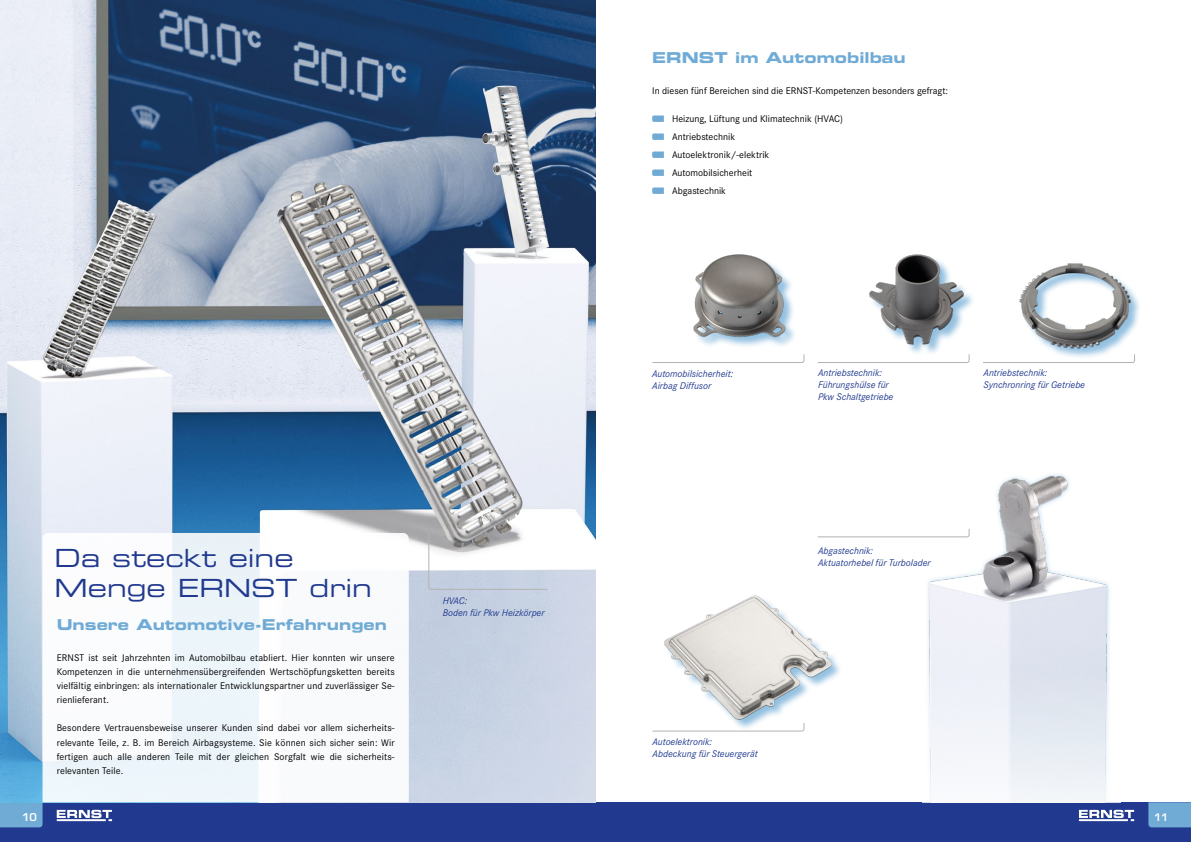
<style>
.page{position:relative;width:1191px;height:842px;background:#fff}
.page>*{position:absolute;margin:0;border:0;box-sizing:border-box;transform-origin:0 0}
.t1{font:25px/30px "Eurostile Extended Two";color:#213a8f}
.t2{font:15px "Eurostile Bold Extended Two";color:#70abd5}
.t3{font:600 10.5px "Eurostile";color:#fff}
.t4{font:10px/14.2px "Corporate S";color:#000;text-align:justify}
.t5{font:italic 10px/12px "Corporate S";color:#213a8f}
.t6{font:600 10px "Eurostile";color:#fff}
</style>
<div class="page">
<div style="left:587px;top:802px;width:604px;height:40px;background:#213a8f"></div>
<svg style="left:1148px;top:802px;width:43px;height:25px"></svg>
<svg style="left:1079px;top:810px;width:55px;height:11px"></svg>
<div style="left:0;top:802px;width:604px;height:40px;background:#213a8f"></div>
<svg style="left:0;top:802px;width:43px;height:25px"></svg>
<svg style="left:57px;top:810px;width:55px;height:11px"></svg>
<img style="left:927px;top:474px;width:183px;height:194px">
<img style="left:0;top:0;width:595px;height:802px">
<svg style="left:43px;top:533px;width:366px;height:269px"></svg>
<svg style="left:652px;top:115px;width:12px;height:7px"></svg>
<svg style="left:652px;top:133px;width:12px;height:7px"></svg>
<svg style="left:652px;top:151px;width:12px;height:7px"></svg>
<svg style="left:652px;top:169px;width:12px;height:7px"></svg>
<svg style="left:652px;top:187px;width:12px;height:7px"></svg>
<img style="left:1019px;top:263px;width:121px;height:91px">
<img style="left:664px;top:595px;width:174px;height:135px">
<img style="left:693px;top:254px;width:112px;height:108px">
<img style="left:869px;top:254px;width:104px;height:108px">
<svg style="left:928px;top:668px;width:181px;height:134px;fill:#eef1f7"></svg>
<svg style="left:652px;top:354px;width:152px;height:9px"></svg>
<svg style="left:652px;top:722px;width:152px;height:10px"></svg>
<svg style="left:428px;top:532px;width:120px;height:58px"></svg>
<svg style="left:817px;top:354px;width:152px;height:9px"></svg>
<svg style="left:817px;top:528px;width:152px;height:10px"></svg>
<svg style="left:983px;top:354px;width:152px;height:9px"></svg>
<h2 class="t2" style="left:652px;top:47px;width:255px">ERNST im Automobilbau</h2>
<p class="t4" style="left:652px;top:83px;width:297px">In diesen fünf Bereichen sind die ERNST-Kompetenzen besonders gefragt:</p>
<p class="t4" style="left:672px;top:110px;width:172px;line-height:18px;text-align:left">Heizung, Lüftung und Klimatechnik (HVAC)<br>Antriebstechnik<br>Autoelektronik/-elektrik<br>Automobilsicherheit<br>Abgastechnik</p>
<h1 class="t1" style="left:55px;top:542px;width:319px">Da steckt eine<br>Menge ERNST drin</h1>
<h2 class="t2" style="left:57px;top:614px;width:332px">Unsere Automotive-Erfahrungen</h2>
<p class="t4" style="left:57px;top:650px;width:339px">ERNST ist seit Jahrzehnten im Automobilbau etabliert. Hier konnten wir unsere Kompetenzen in die unternehmensübergreifenden Wertschöpfungsketten bereits vielfältig einbringen: als internationaler Entwicklungspartner und zuverlässiger Se&shy;rienlieferant.</p>
<p class="t4" style="left:57px;top:721px;width:339px">Besondere Vertrauensbeweise unserer Kunden sind dabei vor allem sicherheits&shy;relevante Teile, z. B. im Bereich Airbagsysteme. Sie können sich sicher sein: Wir fertigen auch alle anderen Teile mit der gleichen Sorgfalt wie die sicherheits&shy;relevanten Teile.</p>
<p class="t5" style="left:443px;top:594px;width:103px">HVAC:<br>Boden für Pkw Heizkörper</p>
<p class="t5" style="left:652px;top:368px;width:82px">Automobilsicherheit:<br>Airbag Diffusor</p>
<p class="t5" style="left:818px;top:367px;width:77px">Antriebstechnik:<br>Führungshülse für<br>Pkw Schaltgetriebe</p>
<p class="t5" style="left:983px;top:367px;width:103px">Antriebstechnik:<br>Synchronring für Getriebe</p>
<p class="t5" style="left:818px;top:544px;width:114px">Abgastechnik:<br>Aktuatorhebel für Turbolader</p>
<p class="t5" style="left:652px;top:735px;width:107px">Autoelektronik:<br>Abdeckung für Steuergerät</p>
<p class="t3" style="left:22px;top:811px;width:16px">10</p>
<p class="t6" style="left:1154px;top:811px;width:16px">11</p>
</div>
